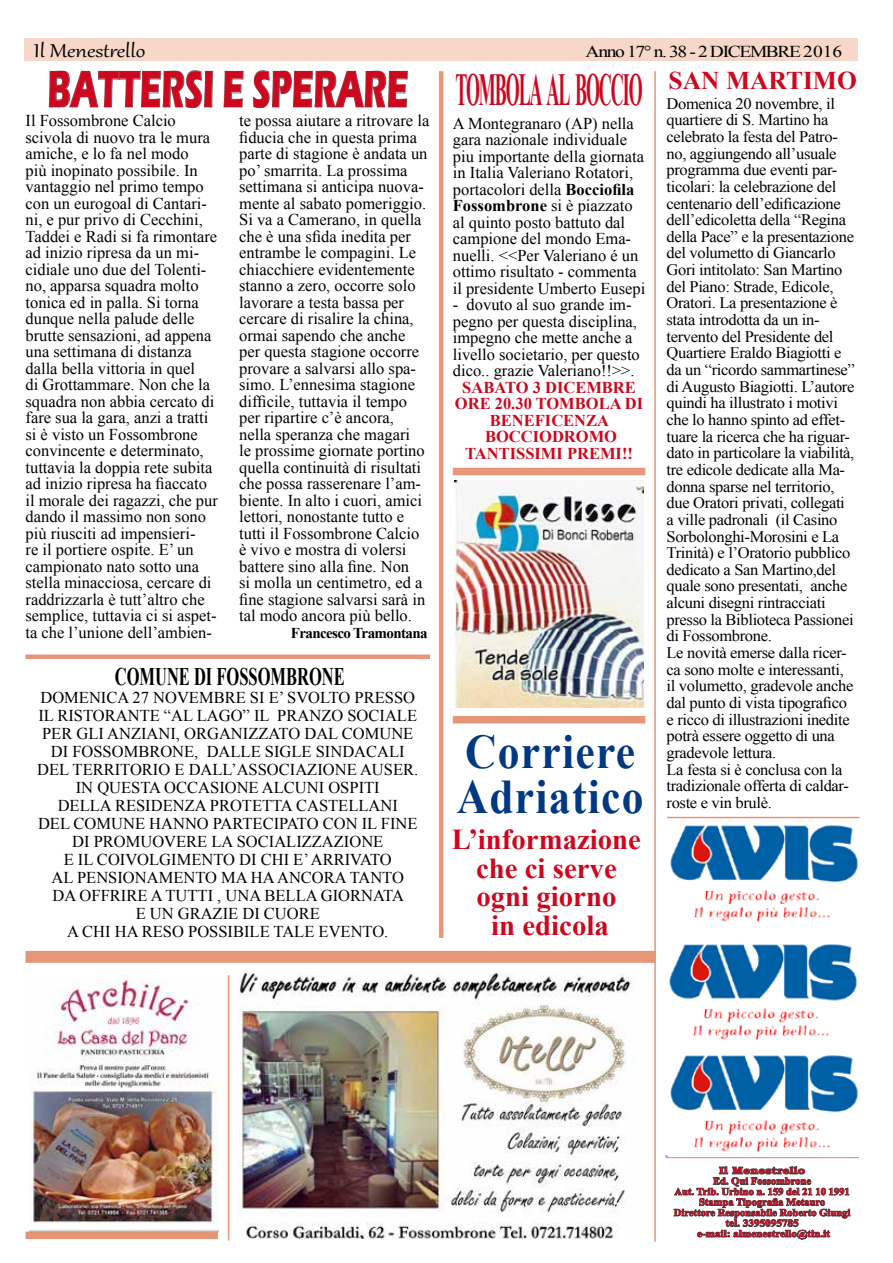
<style>
.page{position:relative;width:893px;height:1263px;background:#fff}
.page>*{position:absolute;margin:0;border:0;box-sizing:border-box;transform-origin:0 0}
.t1{font:700 53.4px "Eras ITC";color:#cd071e;scale:.62 1}
.t2{font:700 48.3px/45px "Times New Roman";letter-spacing:.03em;color:#003882;scale:.9 1}
.t3{font:700 45.75px "Times New Roman";letter-spacing:-.06em;color:#cd071e;scale:.39 1}
.t4{font:700 28.8px/28.5px "Times New Roman";color:#cd071e;text-align:center}
.t5{font:700 25.5px "Times New Roman";color:#cd071e}
.t6{font:700 25.2px "Times New Roman";color:#000;scale:.65 1}
.t7{font:22.95px "Gabriola";color:#000;scale:1.18 1}
.t8{font:16.65px "Times New Roman";letter-spacing:-.07em;color:#000;scale:1.18 1}
.t9{font:16.5px/16.5px "Times New Roman";color:#000}
.t10{font:700 16.5px/16.5px "Times New Roman";color:#cd071e;text-align:center}
.t11{font:16.05px/16.6px "Times New Roman";letter-spacing:-.02em;color:#000}
.t12{font:700 15px "Times New Roman";letter-spacing:-.04em;color:#000}
.t13{font:700 10.05px/10.5px "Times New Roman";color:#cd071e;text-align:center;scale:1.05 1}
.t14{font:700 10.05px "Bookman Old Style";color:#cd071e;scale:1.19 1}
.s1{font-weight:700}
</style>
<div class="page">
<img style="left:239px;top:973px;width:393px;height:265px">
<img style="left:30px;top:975px;width:188px;height:256px">
<svg style="left:673px;top:1166px;width:178px;height:74px"></svg>
<div style="left:26px;top:1231px;width:192px;height:8px;background:#e59476"></div>
<div style="left:26px;top:951px;width:630px;height:12px;background:#e69679"></div>
<div style="left:24px;top:38px;width:834px;height:23px;background:#f6d7c8"></div>
<hr style="left:228px;top:975px;width:1px;height:265px;background:#e69679">
<hr style="left:665px;top:1155px;width:194px;height:3px;background:#e69679">
<hr style="left:654px;top:71px;width:2px;height:1171px;background:#e69679">
<hr style="left:667px;top:817px;width:193px;height:1px;background:#e69679">
<img style="left:670px;top:825px;width:188px;height:97px">
<svg style="left:49px;top:70px;width:165px;height:38px"></svg>
<svg style="left:223px;top:71px;width:21px;height:37px"></svg>
<svg style="left:253px;top:70px;width:155px;height:38px"></svg>
<div style="left:453px;top:716px;width:192px;height:7px;background:#e69679"></div>
<hr style="left:439px;top:71px;width:4px;height:867px;background:#e69679">
<div style="left:453px;top:468px;width:192px;height:7px;background:#e69679"></div>
<img style="left:669px;top:944px;width:188px;height:96px">
<img style="left:669px;top:1055px;width:190px;height:101px">
<img style="left:454px;top:480px;width:190px;height:227px">
<div style="left:26px;top:654px;width:404px;height:5px;background:#e69679"></div>
<h3 class="t7" style="left:34px;top:35px;width:96px">Il Menestrello</h3>
<p class="t8" style="left:586px;top:40px;width:219px">Anno 17° n. 38 - 2 DICEMBRE 2016</p>
<h1 class="t1" style="left:48px;top:58px;width:583px">BATTERSI E SPERARE</h1>
<p class="t9" style="left:26px;top:112px;width:194px">Il Fossombrone Calcio scivola di nuovo tra le mura amiche, e lo fa nel modo<br>più inopinato possibile. In vantaggio nel primo tempo con un eurogoal di Cantari&shy;ni, e pur privo di Cecchini,<br>Taddei e Radi si fa rimontare ad inizio ripresa da un mi&shy;cidiale uno due del Tolenti&shy;no, apparsa squadra molto tonica ed in palla. Si torna dunque nella palude delle brutte sensazioni, ad appena una settimana di distanza dalla bella vittoria in quel<br>di Grottammare. Non che la squadra non abbia cercato di fare sua la gara, anzi a tratti si è visto un Fossombrone convincente e determinato, tuttavia la doppia rete subita ad inizio ripresa ha fiaccato il morale dei ragazzi, che pur dando il massimo non sono più riusciti ad impensieri-<br>re il portiere ospite. E’ un campionato nato sotto una stella minacciosa, cercare di raddrizzarla è tutt’altro che semplice, tuttavia ci si aspet&shy;ta che l’unione dell’ambien-</p>
<p class="t9" style="left:239px;top:112px;width:192px">te possa aiutare a ritrovare la fiducia che in questa prima parte di stagione è andata un po’ smarrita. La prossima settimana si anticipa nuova&shy;mente al sabato pomeriggio.<br>Si va a Camerano, in quella che è una sfida inedita per entrambe le compagini. Le chiacchiere evidentemente stanno a zero, occorre solo lavorare a testa bassa per cercare di risalire la china, ormai sapendo che anche per questa stagione occorre provare a salvarsi allo spa&shy;simo. L’ennesima stagione difficile, tuttavia il tempo per ripartire c’è ancora, nella speranza che magari<br>le prossime giornate portino quella continuità di risultati che possa rasserenare l’am&shy;biente. In alto i cuori, amici lettori, nonostante tutto e tutti il Fossombrone Calcio è vivo e mostra di volersi battere sino alla fine. Non<br>si molla un centimetro, ed a fine stagione salvarsi sarà in tal modo ancora più bello.</p>
<h3 class="t5" style="left:669px;top:62px;width:190px">SAN MARTIMO</h3>
<h3 class="t3" style="left:455px;top:58px;width:482px">TOMBOLA AL BOCCIO</h3>
<p class="t11" style="left:666px;top:95px;width:190px">Domenica 20 novembre, il quartiere di S. Martino ha celebrato la festa del Patro&shy;no, aggiungendo all’usuale programma due eventi par&shy;ticolari: la celebrazione del centenario dell’edificazione dell’edicoletta della “Regina della Pace” e la presentazione del volumetto di Giancarlo<br>Gori intitolato: San Martino del Piano: Strade, Edicole,<br>Oratori. La presentazione è stata introdotta da un in&shy;tervento del Presidente del<br>Quartiere Eraldo Biagiotti e da un “ricordo sammartinese” di Augusto Biagiotti. L’autore quindi ha illustrato i motivi che lo hanno spinto ad effet&shy;tuare la ricerca che ha riguar&shy;dato in particolare la viabilità, tre edicole dedicate alla Ma&shy;donna sparse nel territorio, due Oratori privati, collegati a ville padronali (il Casino<br>Sorbolonghi-Morosini e La<br>Trinità) e l’Oratorio pubblico dedicato a San Martino,del quale sono presentati, anche alcuni disegni rintracciati presso la Biblioteca Passionei di Fossombrone.<br>Le novità emerse dalla ricer&shy;ca sono molte e interessanti, il volumetto, gradevole anche dal punto di vista tipografico e ricco di illustrazioni inedite potrà essere oggetto di una gradevole lettura.<br>La festa si è conclusa con la tradizionale offerta di caldar&shy;roste e vin brulè.</p>
<p class="t9" style="left:453px;top:115px;width:194px">A Montegranaro (AP) nella gara nazionale individuale piu importante della giornata in Italia Valeriano Rotatori, portacolori della <span class="s1">Bocciofila<br>Fossombrone</span> si è piazzato al quinto posto battuto dal campione del mondo Ema&shy;nuelli. &lt;&lt;Per Valeriano é un ottimo risultato - commenta il presidente Umberto Eusepi</p>
<p class="t9" style="left:453px;top:296px;width:188px">- dovuto al suo grande im&shy;pegno per questa disciplina, impegno che mette anche a livello societario, per questo dico.. grazie Valeriano!!&gt;&gt;.</p>
<p class="t10" style="left:455px;top:379px;width:190px">SABATO 3 DICEMBRE<br>ORE 20.30 TOMBOLA DI<br>BENEFICENZA<br>BOCCIODROMO<br>TANTISSIMI PREMI!!</p>
<p class="t12" style="left:291px;top:622px;width:138px">Francesco Tramontana</p>
<h3 class="t6" style="left:115px;top:659px;width:355px">COMUNE DI FOSSOMBRONE</h3>
<p class="t9" style="left:37px;top:688px;width:382px;line-height:18px;text-align:center">DOMENICA 27 NOVEMBRE SI E’ SVOLTO PRESSO IL RISTORANTE “AL LAGO” IL PRANZO SOCIALE PER GLI ANZIANI, ORGANIZZATO DAL COMUNE DI FOSSOMBRONE, DALLE SIGLE SINDACALI DEL TERRITORIO E DALL’ASSOCIAZIONE AUSER.<br>IN QUESTA OCCASIONE ALCUNI OSPITI<br>DELLA RESIDENZA PROTETTA CASTELLANI<br>DEL COMUNE HANNO PARTECIPATO CON IL FINE DI PROMUOVERE LA SOCIALIZZAZIONE<br>E IL COIVOLGIMENTO DI CHI E’ ARRIVATO<br>AL PENSIONAMENTO MA HA ANCORA TANTO<br>DA OFFRIRE A TUTTI , UNA BELLA GIORNATA<br>E UN GRAZIE DI CUORE<br>A CHI HA RESO POSSIBILE TALE EVENTO.</p>
<h2 class="t2" style="left:457px;top:728px;width:209px">Corriere<br>Adriatico</h2>
<h3 class="t4" style="left:452px;top:825px;width:191px">L’informazione che ci serve ogni giorno<br>in edicola</h3>
<p class="t14" style="left:719px;top:1163px;width:74px">Il Menestrello</p>
<p class="t13" style="left:674px;top:1175px;width:170px">Ed. Qui Fossombrone<br>Aut. Trib. Urbino n. 159 del 21 10 1991<br>Stampa Tipografia Metauro<br>Direttore Responsabile Roberto Giungi tel. 3395095785<br>e-mail: almenestrello@tin.it</p>
</div>
